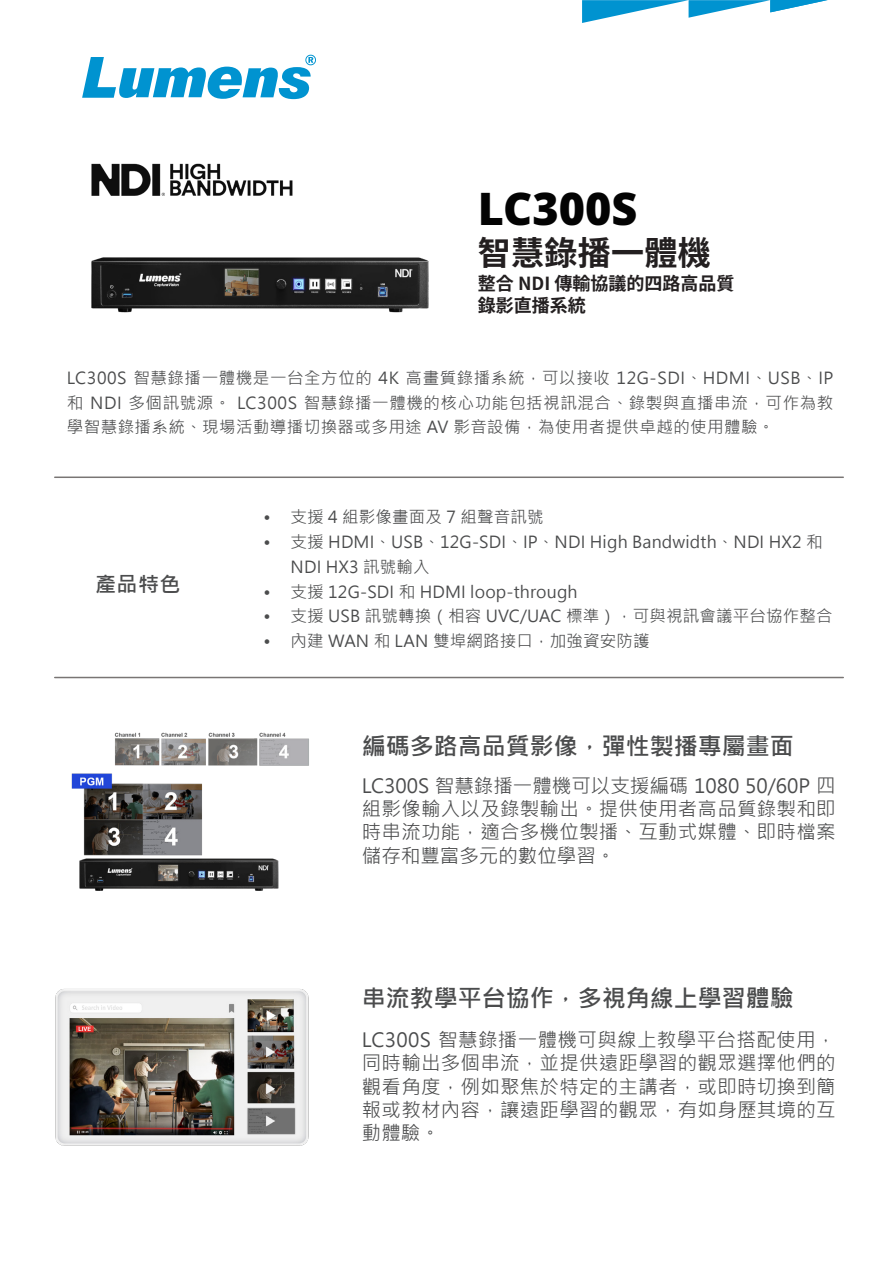
<style>
.page{position:relative;width:893px;height:1263px;background:#fff}
.page>*{position:absolute;margin:0;border:0;box-sizing:border-box;transform-origin:0 0}
.t1{font:900 45px "Noto Sans";color:#030303}
.t2{font:700 33px "Noto Sans CJ Kkr";letter-spacing:.01em;color:#231f20}
.t3{font:700 24px "Microsoft Jheng Hei";color:#4b4c4d}
.t4{font:700 21px "Microsoft Jheng Hei";color:#4b4c4d}
.t5{font:19.5px/23.4px "Microsoft Jheng Hei";letter-spacing:.015em;color:#4b4c4d;text-align:justify}
.t6{font:700 18px/21.6px "Noto Sans CJ Kjp";color:#231f20}
.t7{font:16.5px/24.8px "Microsoft Jheng Hei";letter-spacing:.01em;color:#4b4c4d;text-align:justify}
</style>
<div class="page">
<hr style="left:55px;top:476px;width:788px;height:2px;background:#797574">
<hr style="left:55px;top:677px;width:788px;height:1px;background:#797574">
<svg style="left:582px;top:0;width:246px;height:23px"></svg>
<svg style="left:82px;top:55px;width:234px;height:44px"></svg>
<img style="left:91px;top:163px;width:338px;height:150px">
<img style="left:55px;top:988px;width:254px;height:158px">
<img style="left:71px;top:732px;width:238px;height:159px">
<p class="t1" style="left:478px;top:174px;width:161px">LC300S</p>
<p class="t2" style="left:478px;top:234px;width:234px">智慧錄播一體機</p>
<p class="t6" style="left:478px;top:273px;width:258px">整合 NDI 傳輸協議的四路高品質錄影直播系統</p>
<p class="t7" style="left:67px;top:365px;width:768px">LC300S 智慧錄播一體機是一台全方位的 4K 高畫質錄播系統，可以接收 12G-SDI、HDMI、USB、IP和 NDI 多個訊號源。 LC300S 智慧錄播一體機的核心功能包括視訊混合、錄製與直播串流，可作為教學智慧錄播系統、現場活動導播切換器或多用途 AV 影音設備，為使用者提供卓越的使用體驗。</p>
<p class="t4" style="left:95px;top:571px;width:87px">產品特色</p>
<p class="t7" style="left:264px;top:505px;width:281px">• 支援 4 組影像畫面及 7 組聲音訊號</p>
<p class="t7" style="left:291px;top:530px;width:533px;text-indent:-27px">• 支援 HDMI、USB、12G-SDI、IP、NDI High Bandwidth、NDI HX2 和<br>NDI HX3 訊號輸入</p>
<p class="t7" style="left:264px;top:579px;width:316px">• 支援 12G-SDI 和 HDMI loop-through</p>
<p class="t7" style="left:264px;top:604px;width:570px">• 支援 USB 訊號轉換（相容 UVC/UAC 標準），可與視訊會議平台協作整合</p>
<p class="t7" style="left:264px;top:629px;width:387px">• 內建 WAN 和 LAN 雙埠網路接口，加強資安防護</p>
<p class="t3" style="left:362px;top:731px;width:434px">編碼多路高品質影像，彈性製播專屬畫面</p>
<p class="t5" style="left:362px;top:774px;width:475px">LC300S 智慧錄播一體機可以支援編碼 1080 50/60P 四組影像輸入以及錄製輸出。提供使用者高品質錄製和即時串流功能，適合多機位製播、互動式媒體、即時檔案儲存和豐富多元的數位學習。</p>
<p class="t3" style="left:362px;top:983px;width:434px">串流教學平台協作，多視角線上學習體驗</p>
<p class="t5" style="left:362px;top:1028px;width:475px">LC300S 智慧錄播一體機可與線上教學平台搭配使用，同時輸出多個串流，並提供遠距學習的觀眾選擇他們的觀看角度，例如聚焦於特定的主講者，或即時切換到簡報或教材內容，讓遠距學習的觀眾，有如身歷其境的互動體驗。</p>
</div>
